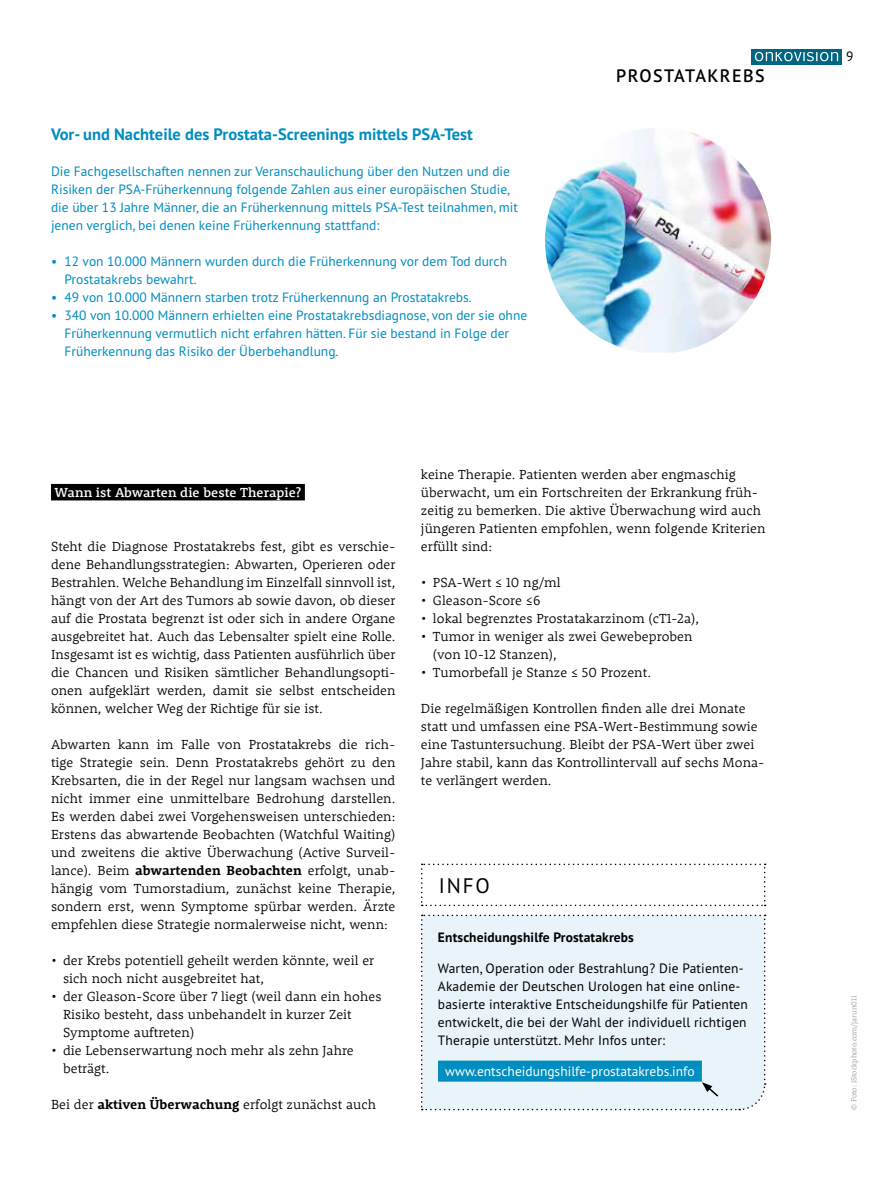
<style>
.page{position:relative;width:893px;height:1191px;background:#fff}
.page>*{position:absolute;margin:0;border:0;box-sizing:border-box;transform-origin:0 0}
.t1{font:21px "PT Sans Pro";color:#000}
.t2{font:600 18px "PT Sans Pro";letter-spacing:.08em;color:#000}
.t3{font:700 16.5px "PT Sans Pro";color:#008dc0}
.t4{font:300 13.5px/18px "Rooney";letter-spacing:.005em;color:#000}
.t5{font:13.5px/18px "PT Sans Pro";color:#008dc0}
.t6{font:13.5px/18px "PT Sans Pro";letter-spacing:.01em;color:#000}
.t7{font:13.5px "PT Sans Pro";color:#fff}
.t8{font:500 13.5px "Rooney";letter-spacing:.005em;color:#fff}
.t9{font:700 13.5px "PT Sans Pro";letter-spacing:.01em;color:#000}
.t10{font:300 7.5px "Rooney";color:#9d9d9c}
.s1{font-weight:700}
</style>
<div class="page">
<svg style="left:421px;top:863px;width:345px;height:43px"></svg>
<svg style="left:421px;top:914px;width:345px;height:197px;background:#d3eaf3"></svg>
<div style="left:51px;top:484px;width:254px;height:16px;background:#000"></div>
<img style="left:545px;top:128px;width:226px;height:224px">
<div style="left:751px;top:49px;width:91px;height:15px;background:#006681"></div>
<svg style="left:755px;top:52px;width:83px;height:9px"></svg>
<p class="t3" style="left:51px;top:123px;width:423px">Vor- und Nachteile des Prostata-Screenings mittels PSA-Test</p>
<p class="t5" style="left:51px;top:162px;width:469px">Die Fachgesellschaften nennen zur Veranschaulichung über den Nutzen und die Risiken der PSA-Früherkennung folgende Zahlen aus einer europäischen Studie, die über 13 Jahre Männer, die an Früherkennung mittels PSA-Test teilnahmen, mit jenen verglich, bei denen keine Früherkennung stattfand:</p>
<p class="t5" style="left:65px;top:252px;width:444px;text-indent:-14px">• 12 von 10.000 Männern wurden durch die Früherkennung vor dem Tod durch<br>Prostatakrebs bewahrt.</p>
<p class="t5" style="left:51px;top:288px;width:422px">• 49 von 10.000 Männern starben trotz Früherkennung an Prostatakrebs.</p>
<p class="t5" style="left:65px;top:306px;width:464px;text-indent:-14px">• 340 von 10.000 Männern erhielten eine Prostatakrebsdiagnose, von der sie ohne<br>Früherkennung vermutlich nicht erfahren hätten. Für sie bestand in Folge der<br>Früherkennung das Risiko der Überbehandlung.</p>
<h2 class="t2" style="left:616px;top:64px;width:150px">PROSTATAKREBS</h2>
<p class="t8" style="left:55px;top:483px;width:248px">Wann ist Abwarten die beste Therapie?</p>
<p class="t4" style="left:51px;top:536px;width:346px;text-align:justify">Steht die Diagnose Prostatakrebs fest, gibt es verschie&shy;dene Behandlungsstrategien: Abwarten, Operieren oder Bestrahlen. Welche Behandlung im Einzelfall sinnvoll ist, hängt von der Art des Tumors ab sowie davon, ob dieser auf die Prostata begrenzt ist oder sich in andere Organe ausgebreitet hat. Auch das Lebensalter spielt eine Rolle.<br>Insgesamt ist es wichtig, dass Patienten ausführlich über die Chancen und Risiken sämtlicher Behandlungsopti&shy;onen aufgeklärt werden, damit sie selbst entscheiden können, welcher Weg der Richtige für sie ist.</p>
<p class="t4" style="left:51px;top:734px;width:346px;text-align:justify">Abwarten kann im Falle von Prostatakrebs die rich&shy;tige Strategie sein. Denn Prostatakrebs gehört zu den Krebsarten, die in der Regel nur langsam wachsen und nicht immer eine unmittelbare Bedrohung darstellen.<br>Es werden dabei zwei Vorgehensweisen unterschieden:<br>Erstens das abwartende Beobachten (Watchful Waiting) und zweitens die aktive Überwachung (Active Surveil&shy;lance). Beim <span class="s1">abwartenden Beobachten</span> erfolgt, unab&shy;hängig vom Tumorstadium, zunächst keine Therapie, sondern erst, wenn Symptome spürbar werden. Ärzte empfehlen diese Strategie normalerweise nicht, wenn:</p>
<p class="t4" style="left:63px;top:950px;width:313px;text-indent:-12px">• der Krebs potentiell geheilt werden könnte, weil er sich noch nicht ausgebreitet hat,</p>
<p class="t4" style="left:63px;top:986px;width:320px;text-indent:-12px">• der Gleason-Score über 7 liegt (weil dann ein hohes<br>Risiko besteht, dass unbehandelt in kurzer Zeit<br>Symptome auftreten)</p>
<p class="t4" style="left:63px;top:1040px;width:292px;text-indent:-12px">• die Lebenserwartung noch mehr als zehn Jahre beträgt.</p>
<p class="t4" style="left:51px;top:1094px;width:326px">Bei der <span class="s1">aktiven Überwachung</span> erfolgt zunächst auch</p>
<p class="t4" style="left:421px;top:464px;width:346px">keine Therapie. Patienten werden aber engmaschig überwacht, um ein Fortschreiten der Erkrankung früh&shy;zeitig zu bemerken. Die aktive Überwachung wird auch jüngeren Patienten empfohlen, wenn folgende Kriterien erfüllt sind:</p>
<p class="t4" style="left:421px;top:572px;width:141px">• PSA-Wert ≤ 10 ng/ml</p>
<p class="t4" style="left:421px;top:590px;width:121px">• Gleason-Score ≤6</p>
<p class="t4" style="left:421px;top:608px;width:280px">• lokal begrenztes Prostatakarzinom (cT1-2a),</p>
<p class="t4" style="left:433px;top:626px;width:261px;text-indent:-12px">• Tumor in weniger als zwei Gewebeproben (von 10-12 Stanzen),</p>
<p class="t4" style="left:421px;top:662px;width:232px">• Tumorbefall je Stanze ≤ 50 Prozent.</p>
<p class="t4" style="left:421px;top:698px;width:345px">Die regelmäßigen Kontrollen finden alle drei Monate statt und umfassen eine PSA-Wert-Bestimmung sowie eine Tastuntersuchung. Bleibt der PSA-Wert über zwei Jahre stabil, kann das Kontrollintervall auf sechs Mona&shy;te verlängert werden.</p>
<h1 class="t1" style="left:439px;top:871px;width:53px">INFO</h1>
<p class="t9" style="left:438px;top:928px;width:198px">Entscheidungshilfe Prostatakrebs</p>
<p class="t6" style="left:438px;top:958px;width:312px">Warten, Operation oder Bestrahlung? Die Patienten-Akademie der Deutschen Urologen hat eine online&shy;basierte interaktive Entscheidungshilfe für Patienten entwickelt, die bei der Wahl der individuell richtigen Therapie unterstützt. Mehr Infos unter:</p>
<p class="t7" style="left:445px;top:1062px;width:251px">www.entscheidungshilfe-prostatakrebs.info</p>
<p class="t6" style="left:846px;top:47px;width:9px">9</p>
<p class="t10" style="left:849px;top:1110px;width:116px;rotate:-90deg">© Foto: iStockphoto.com/jarun011</p>
</div>
